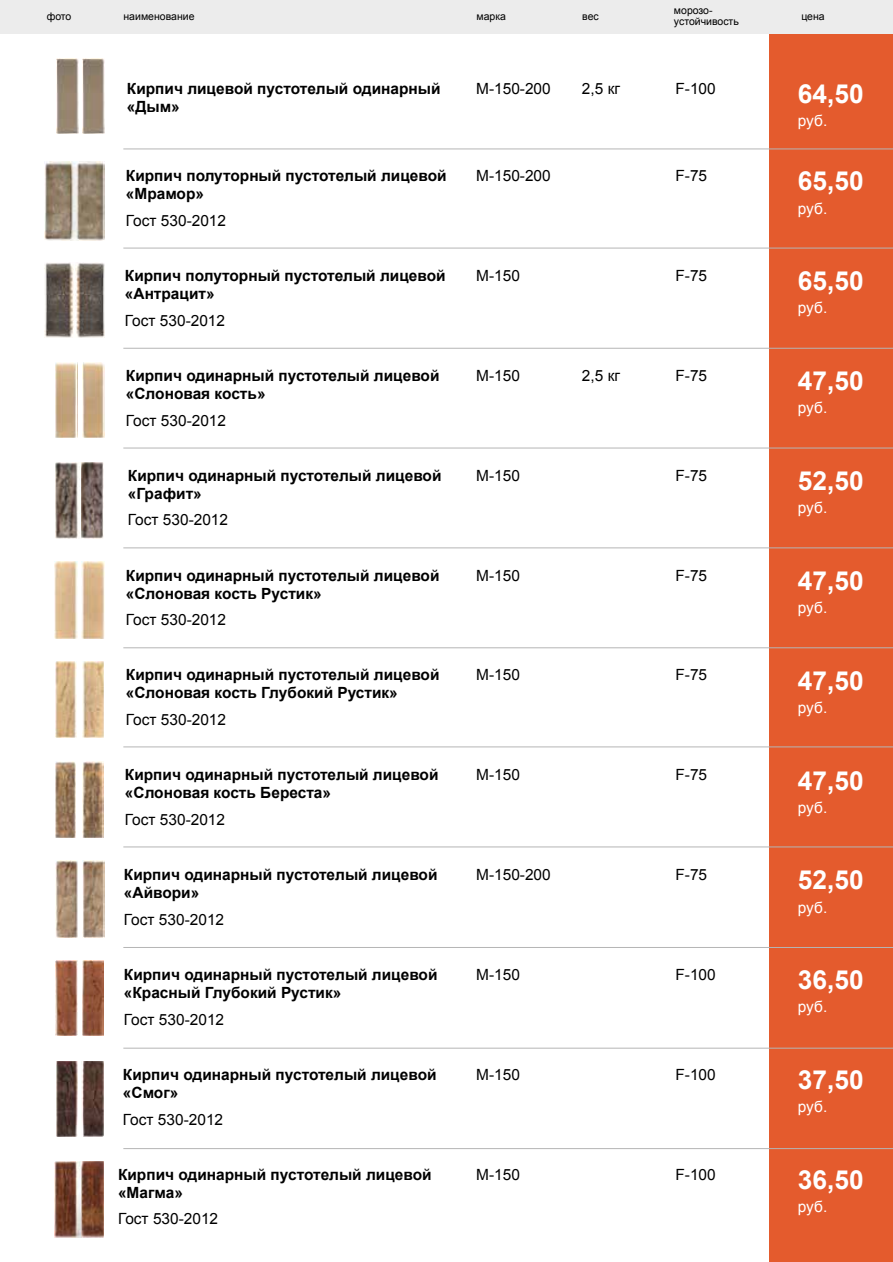
<style>
.page{position:relative;width:893px;height:1262px;background:#fff}
.page>*{position:absolute;margin:0;border:0;box-sizing:border-box;transform-origin:0 0}
.t1{font:700 26.25px "Arial";color:#fff}
.t2{font:700 15.45px/18px "Arial";color:#000}
.t3{font:15.45px "Arial";color:#000}
.t4{font:15.45px "Arial";color:#fff}
.t5{font:10.5px/10.5px "Arial";color:#000}
</style>
<div class="page">
<div style="left:769px;top:30px;width:123px;height:1232px;background:#e45b2d"></div>
<div style="left:0;top:0;width:892px;height:33px;background:#ececec"></div>
<img style="left:80px;top:1161px;width:24px;height:76px">
<img style="left:55px;top:1161px;width:25px;height:76px">
<img style="left:44px;top:161px;width:61px;height:79px">
<img style="left:83px;top:362px;width:21px;height:75px">
<img style="left:56px;top:362px;width:21px;height:75px">
<img style="left:81px;top:462px;width:22px;height:76px">
<img style="left:55px;top:462px;width:25px;height:76px">
<img style="left:81px;top:561px;width:24px;height:77px">
<img style="left:54px;top:561px;width:24px;height:77px">
<img style="left:83px;top:661px;width:21px;height:76px">
<img style="left:55px;top:661px;width:21px;height:76px">
<img style="left:83px;top:762px;width:20px;height:76px">
<img style="left:55px;top:762px;width:21px;height:76px">
<img style="left:56px;top:861px;width:22px;height:76px">
<img style="left:82px;top:861px;width:22px;height:76px">
<img style="left:56px;top:960px;width:22px;height:75px">
<img style="left:83px;top:960px;width:20px;height:75px">
<img style="left:81px;top:1061px;width:22px;height:75px">
<img style="left:56px;top:1061px;width:21px;height:75px">
<hr style="left:123px;top:149px;width:769px;height:1px;background:#b5b5b5">
<hr style="left:123px;top:248px;width:769px;height:1px;background:#b5b5b5">
<hr style="left:123px;top:348px;width:769px;height:1px;background:#b5b5b5">
<hr style="left:123px;top:447px;width:769px;height:1px;background:#b5b5b5">
<hr style="left:123px;top:547px;width:769px;height:1px;background:#b5b5b5">
<hr style="left:123px;top:647px;width:769px;height:1px;background:#b5b5b5">
<hr style="left:123px;top:746px;width:769px;height:1px;background:#b5b5b5">
<hr style="left:123px;top:846px;width:769px;height:1px;background:#b5b5b5">
<hr style="left:123px;top:947px;width:769px;height:1px;background:#b5b5b5">
<hr style="left:123px;top:1047px;width:769px;height:1px;background:#b5b5b5">
<hr style="left:123px;top:1148px;width:769px;height:1px;background:#b5b5b5">
<img style="left:83px;top:59px;width:21px;height:75px">
<img style="left:56px;top:59px;width:22px;height:75px">
<img style="left:45px;top:262px;width:60px;height:75px">
<p class="t5" style="left:674px;top:5px;width:66px">морозо&shy;устойчивость</p>
<p class="t5" style="left:47px;top:11px;width:26px">фото</p>
<p class="t5" style="left:123px;top:11px;width:73px">наименование</p>
<p class="t5" style="left:476px;top:11px;width:31px">марка</p>
<p class="t5" style="left:582px;top:11px;width:18px">вес</p>
<p class="t5" style="left:801px;top:11px;width:25px">цена</p>
<p class="t2" style="left:127px;top:80px;width:315px">Кирпич лицевой пустотелый одинарный</p>
<p class="t3" style="left:476px;top:78px;width:76px">М-150-200</p>
<p class="t3" style="left:582px;top:78px;width:40px">2,5 кг</p>
<p class="t3" style="left:675px;top:78px;width:42px">F-100</p>
<p class="t2" style="left:127px;top:98px;width:54px">«Дым»</p>
<p class="t2" style="left:126px;top:167px;width:322px">Кирпич полуторный пустотелый лицевой «Мрамор»</p>
<p class="t3" style="left:126px;top:210px;width:102px">Гост 530-2012</p>
<p class="t2" style="left:125px;top:267px;width:322px">Кирпич полуторный пустотелый лицевой «Антрацит»</p>
<p class="t3" style="left:125px;top:310px;width:102px">Гост 530-2012</p>
<p class="t2" style="left:126px;top:367px;width:315px">Кирпич одинарный пустотелый лицевой «Слоновая кость»</p>
<p class="t3" style="left:126px;top:410px;width:102px">Гост 530-2012</p>
<p class="t2" style="left:128px;top:467px;width:315px">Кирпич одинарный пустотелый лицевой «Графит»</p>
<p class="t3" style="left:128px;top:510px;width:102px">Гост 530-2012</p>
<p class="t2" style="left:126px;top:566px;width:315px">Кирпич одинарный пустотелый лицевой «Слоновая кость Рустик»</p>
<p class="t3" style="left:126px;top:610px;width:102px">Гост 530-2012</p>
<p class="t2" style="left:126px;top:666px;width:315px">Кирпич одинарный пустотелый лицевой «Слоновая кость Глубокий Рустик»</p>
<p class="t3" style="left:126px;top:709px;width:102px">Гост 530-2012</p>
<p class="t2" style="left:125px;top:766px;width:315px">Кирпич одинарный пустотелый лицевой «Слоновая кость Береста»</p>
<p class="t3" style="left:125px;top:809px;width:102px">Гост 530-2012</p>
<p class="t2" style="left:124px;top:866px;width:315px">Кирпич одинарный пустотелый лицевой «Айвори»</p>
<p class="t3" style="left:124px;top:909px;width:102px">Гост 530-2012</p>
<p class="t2" style="left:124px;top:966px;width:315px">Кирпич одинарный пустотелый лицевой «Красный Глубокий Рустик»</p>
<p class="t3" style="left:124px;top:1009px;width:102px">Гост 530-2012</p>
<p class="t2" style="left:123px;top:1066px;width:315px">Кирпич одинарный пустотелый лицевой «Смог»</p>
<p class="t3" style="left:123px;top:1109px;width:102px">Гост 530-2012</p>
<p class="t2" style="left:118px;top:1165px;width:315px">Кирпич одинарный пустотелый лицевой «Магма»</p>
<p class="t3" style="left:118px;top:1208px;width:102px">Гост 530-2012</p>
<p class="t3" style="left:476px;top:165px;width:76px">М-150-200</p>
<p class="t3" style="left:675px;top:165px;width:33px">F-75</p>
<p class="t3" style="left:476px;top:265px;width:45px">М-150</p>
<p class="t3" style="left:675px;top:265px;width:33px">F-75</p>
<p class="t3" style="left:476px;top:365px;width:45px">М-150</p>
<p class="t3" style="left:582px;top:365px;width:40px">2,5 кг</p>
<p class="t3" style="left:675px;top:365px;width:33px">F-75</p>
<p class="t3" style="left:476px;top:465px;width:45px">М-150</p>
<p class="t3" style="left:675px;top:465px;width:33px">F-75</p>
<p class="t3" style="left:476px;top:565px;width:45px">М-150</p>
<p class="t3" style="left:675px;top:565px;width:33px">F-75</p>
<p class="t3" style="left:476px;top:665px;width:45px">М-150</p>
<p class="t3" style="left:675px;top:665px;width:33px">F-75</p>
<p class="t3" style="left:476px;top:764px;width:45px">М-150</p>
<p class="t3" style="left:675px;top:764px;width:33px">F-75</p>
<p class="t3" style="left:476px;top:864px;width:76px">М-150-200</p>
<p class="t3" style="left:675px;top:864px;width:33px">F-75</p>
<p class="t3" style="left:476px;top:964px;width:45px">М-150</p>
<p class="t3" style="left:675px;top:964px;width:42px">F-100</p>
<p class="t3" style="left:476px;top:1064px;width:45px">М-150</p>
<p class="t3" style="left:675px;top:1064px;width:42px">F-100</p>
<p class="t3" style="left:476px;top:1164px;width:45px">М-150</p>
<p class="t3" style="left:675px;top:1164px;width:42px">F-100</p>
<h1 class="t1" style="left:797px;top:76px;width:67px">64,50</h1>
<p class="t4" style="left:797px;top:110px;width:31px">руб.</p>
<h1 class="t1" style="left:797px;top:164px;width:67px">65,50</h1>
<p class="t4" style="left:797px;top:198px;width:31px">руб.</p>
<h1 class="t1" style="left:797px;top:264px;width:67px">65,50</h1>
<p class="t4" style="left:797px;top:298px;width:31px">руб.</p>
<h1 class="t1" style="left:797px;top:363px;width:67px">47,50</h1>
<p class="t4" style="left:797px;top:398px;width:31px">руб.</p>
<h1 class="t1" style="left:797px;top:463px;width:67px">52,50</h1>
<p class="t4" style="left:797px;top:497px;width:31px">руб.</p>
<h1 class="t1" style="left:797px;top:563px;width:67px">47,50</h1>
<p class="t4" style="left:797px;top:597px;width:31px">руб.</p>
<h1 class="t1" style="left:797px;top:663px;width:67px">47,50</h1>
<p class="t4" style="left:797px;top:697px;width:31px">руб.</p>
<h1 class="t1" style="left:797px;top:763px;width:67px">47,50</h1>
<p class="t4" style="left:797px;top:797px;width:31px">руб.</p>
<h1 class="t1" style="left:797px;top:863px;width:67px">52,50</h1>
<p class="t4" style="left:797px;top:897px;width:31px">руб.</p>
<h1 class="t1" style="left:797px;top:962px;width:67px">36,50</h1>
<p class="t4" style="left:797px;top:997px;width:31px">руб.</p>
<h1 class="t1" style="left:797px;top:1062px;width:67px">37,50</h1>
<p class="t4" style="left:797px;top:1096px;width:31px">руб.</p>
<h1 class="t1" style="left:797px;top:1162px;width:67px">36,50</h1>
<p class="t4" style="left:797px;top:1196px;width:31px">руб.</p>
</div>
